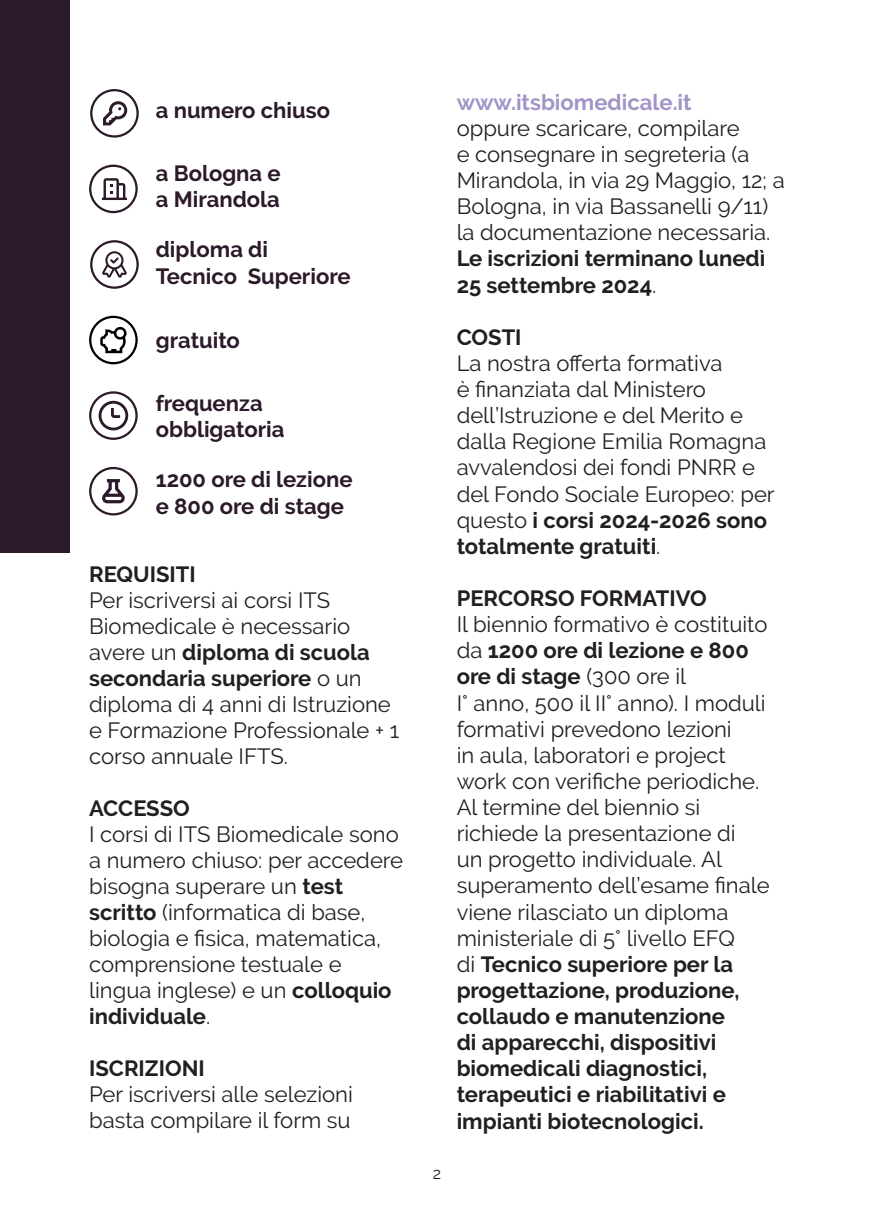
<style>
.page{position:relative;width:874px;height:1225px;background:#fff}
.page>*{position:absolute;margin:0;border:0;box-sizing:border-box;transform-origin:0 0}
.t1{font:22px/26.2px "Raleway";color:#231f20}
.t2{font:700 22px/26.4px "Raleway";color:#2c1a2a}
.t3{font:700 22px/26.2px "Raleway";color:#231f20}
.t4{font:700 22px "Raleway";color:#a294c7}
.t5{font:16px "Raleway";color:#231f20}
.s1{font-weight:700}
.s2{font-weight:400}
</style>
<div class="page">
<svg style="left:90px;top:89px;width:49px;height:49px"></svg>
<svg style="left:89px;top:165px;width:49px;height:48px"></svg>
<svg style="left:90px;top:240px;width:49px;height:49px"></svg>
<svg style="left:89px;top:316px;width:49px;height:48px"></svg>
<svg style="left:89px;top:391px;width:49px;height:49px"></svg>
<svg style="left:89px;top:467px;width:49px;height:48px"></svg>
<div style="left:0;top:0;width:70px;height:553px;background:#2c1a2a"></div>
<p class="t2" style="left:156px;top:97px;width:176px">a numero chiuso</p>
<p class="t2" style="left:156px;top:160px;width:126px">a Bologna e a Mirandola</p>
<p class="t2" style="left:156px;top:236px;width:196px">diploma di<br>Tecnico Superiore</p>
<p class="t2" style="left:156px;top:327px;width:85px">gratuito</p>
<p class="t2" style="left:156px;top:390px;width:130px">frequenza obbligatoria</p>
<p class="t2" style="left:156px;top:466px;width:198px">1200 ore di lezione e 800 ore di stage</p>
<p class="t3" style="left:89px;top:561px;width:108px">REQUISITI</p>
<p class="t1" style="left:89px;top:587px;width:311px">Per iscriversi ai corsi ITS<br>Biomedicale è necessario avere un <span class="s1">diploma di scuola secondaria superiore</span> o un diploma di 4 anni di Istruzione e Formazione Professionale + 1 corso annuale IFTS.</p>
<p class="t3" style="left:89px;top:795px;width:102px">ACCESSO</p>
<p class="t1" style="left:89px;top:821px;width:315px">I corsi di ITS Biomedicale sono a numero chiuso: per accedere bisogna superare un <span class="s1">test scritto</span> (informatica di base, biologia e fisica, matematica, comprensione testuale e lingua inglese) e un <span class="s1">colloquio individuale</span>.</p>
<p class="t3" style="left:89px;top:1055px;width:117px">ISCRIZIONI</p>
<p class="t1" style="left:89px;top:1081px;width:265px">Per iscriversi alle selezioni basta compilare il form su</p>
<p class="t5" style="left:432px;top:1164px;width:10px">2</p>
<p class="t4" style="left:456px;top:89px;width:236px">www.itsbiomedicale.it</p>
<p class="t1" style="left:456px;top:115px;width:329px">oppure scaricare, compilare<br>e consegnare in segreteria (a<br>Mirandola, in via 29 Maggio, 12; a<br>Bologna, in via Bassanelli 9/11) la documentazione necessaria.</p>
<p class="t3" style="left:456px;top:246px;width:310px">Le iscrizioni terminano lunedì<br>25 settembre 2024<span class="s2">.</span></p>
<p class="t3" style="left:456px;top:324px;width:66px">COSTI</p>
<p class="t1" style="left:456px;top:350px;width:319px">La nostra offerta formativa<br>è finanziata dal Ministero dell’Istruzione e del Merito e dalla Regione Emilia Romagna avvalendosi dei fondi PNRR e del Fondo Sociale Europeo: per questo <span class="s1">i corsi 2024-2026 sono totalmente gratuiti</span>.</p>
<p class="t3" style="left:456px;top:585px;width:251px">PERCORSO FORMATIVO</p>
<p class="t1" style="left:456px;top:611px;width:314px">Il biennio formativo è costituito da <span class="s1">1200 ore di lezione e 800 ore di stage</span> (300 ore il<br>I° anno, 500 il II° anno). I moduli formativi prevedono lezioni<br>in aula, laboratori e project work con verifiche periodiche.<br>Al termine del biennio si richiede la presentazione di<br>un progetto individuale. Al superamento dell’esame finale viene rilasciato un diploma ministeriale di 5° livello EFQ<br>di <span class="s1">Tecnico superiore per la progettazione, produzione, collaudo e manutenzione<br>di apparecchi, dispositivi biomedicali diagnostici, terapeutici e riabilitativi e impianti biotecnologici.</span></p>
</div>
